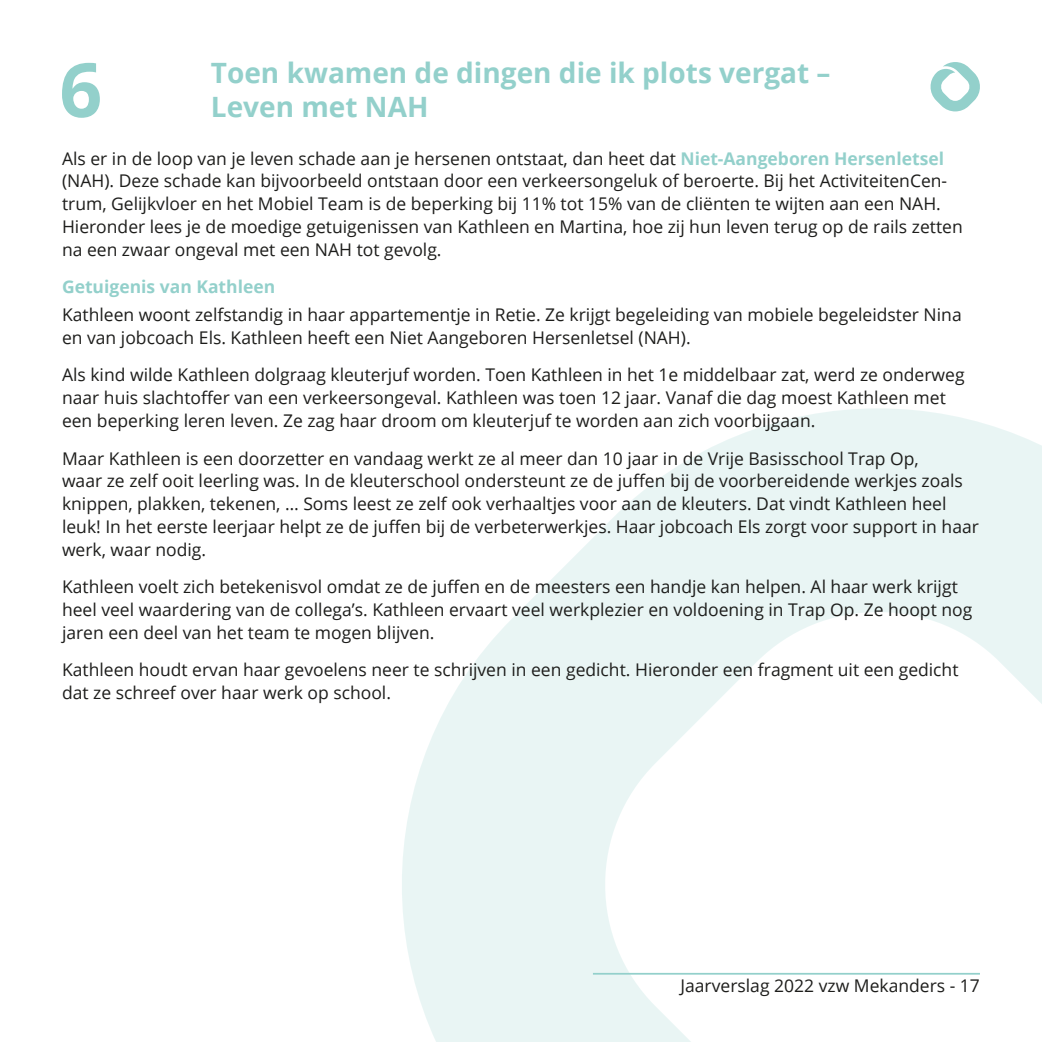
<style>
.page{position:relative;width:1042px;height:1042px;background:#fff}
.page>*{position:absolute;margin:0;border:0;box-sizing:border-box;transform-origin:0 0}
.t1{font:700 75.08px "Open Sans";color:#93d0cb}
.t2{font:700 28px/33.6px "Open Sans";color:#93d0cb}
.t3{font:17.5px/22.8px "Open Sans";color:#1d1d1b}
.t4{font:700 17.5px "Open Sans";color:#93d0cb}
.s1{font-weight:700;color:#93d0cb}
</style>
<div class="page">
<svg style="left:402px;top:408px;width:640px;height:634px"></svg>
<hr style="left:593px;top:973px;width:387px;height:1px;background:#93d0cb">
<svg style="left:930px;top:62px;width:50px;height:49px"></svg>
<h1 class="t1" style="left:59px;top:37px;width:44px">6</h1>
<h2 class="t2" style="left:211px;top:56px;width:621px">Toen kwamen de dingen die ik plots vergat –<br>Leven met NAH</h2>
<p class="t3" style="left:62px;top:146px;width:902px">Als er in de loop van je leven schade aan je hersenen ontstaat, dan heet dat <span class="s1">Niet-Aangeboren Hersenletsel </span>(NAH). Deze schade kan bijvoorbeeld ontstaan door een verkeersongeluk of beroerte. Bij het ActiviteitenCen&shy;trum, Gelijkvloer en het Mobiel Team is de beperking bij 11% tot 15% van de cliënten te wijten aan een NAH.<br>Hieronder lees je de moedige getuigenissen van Kathleen en Martina, hoe zij hun leven terug op de rails zetten na een zwaar ongeval met een NAH tot gevolg.</p>
<p class="t4" style="left:62px;top:275px;width:215px">Getuigenis van Kathleen</p>
<p class="t3" style="left:62px;top:303px;width:901px">Kathleen woont zelfstandig in haar appartementje in Retie. Ze krijgt begeleiding van mobiele begeleidster Nina en van jobcoach Els. Kathleen heeft een Niet Aangeboren Hersenletsel (NAH).</p>
<p class="t3" style="left:62px;top:363px;width:904px">Als kind wilde Kathleen dolgraag kleuterjuf worden. Toen Kathleen in het 1e middelbaar zat, werd ze onderweg naar huis slachtoffer van een verkeersongeval. Kathleen was toen 12 jaar. Vanaf die dag moest Kathleen met een beperking leren leven. Ze zag haar droom om kleuterjuf te worden aan zich voorbijgaan.</p>
<p class="t3" style="left:62px;top:446px;width:918px">Maar Kathleen is een doorzetter en vandaag werkt ze al meer dan 10 jaar in de Vrije Basisschool Trap Op,<br>waar ze zelf ooit leerling was. In de kleuterschool ondersteunt ze de juffen bij de voorbereidende werkjes zoals knippen, plakken, tekenen, … Soms leest ze zelf ook verhaaltjes voor aan de kleuters. Dat vindt Kathleen heel leuk! In het eerste leerjaar helpt ze de juffen bij de verbeterwerkjes. Haar jobcoach Els zorgt voor support in haar werk, waar nodig.</p>
<p class="t3" style="left:62px;top:575px;width:912px">Kathleen voelt zich betekenisvol omdat ze de juffen en de meesters een handje kan helpen. Al haar werk krijgt heel veel waardering van de collega’s. Kathleen ervaart veel werkplezier en voldoening in Trap Op. Ze hoopt nog jaren een deel van het team te mogen blijven.</p>
<p class="t3" style="left:62px;top:658px;width:898px">Kathleen houdt ervan haar gevoelens neer te schrijven in een gedicht. Hieronder een fragment uit een gedicht dat ze schreef over haar werk op school.</p>
<p class="t3" style="left:680px;top:974px;width:301px">Jaarverslag 2022 vzw Mekanders - 17</p>
</div>
